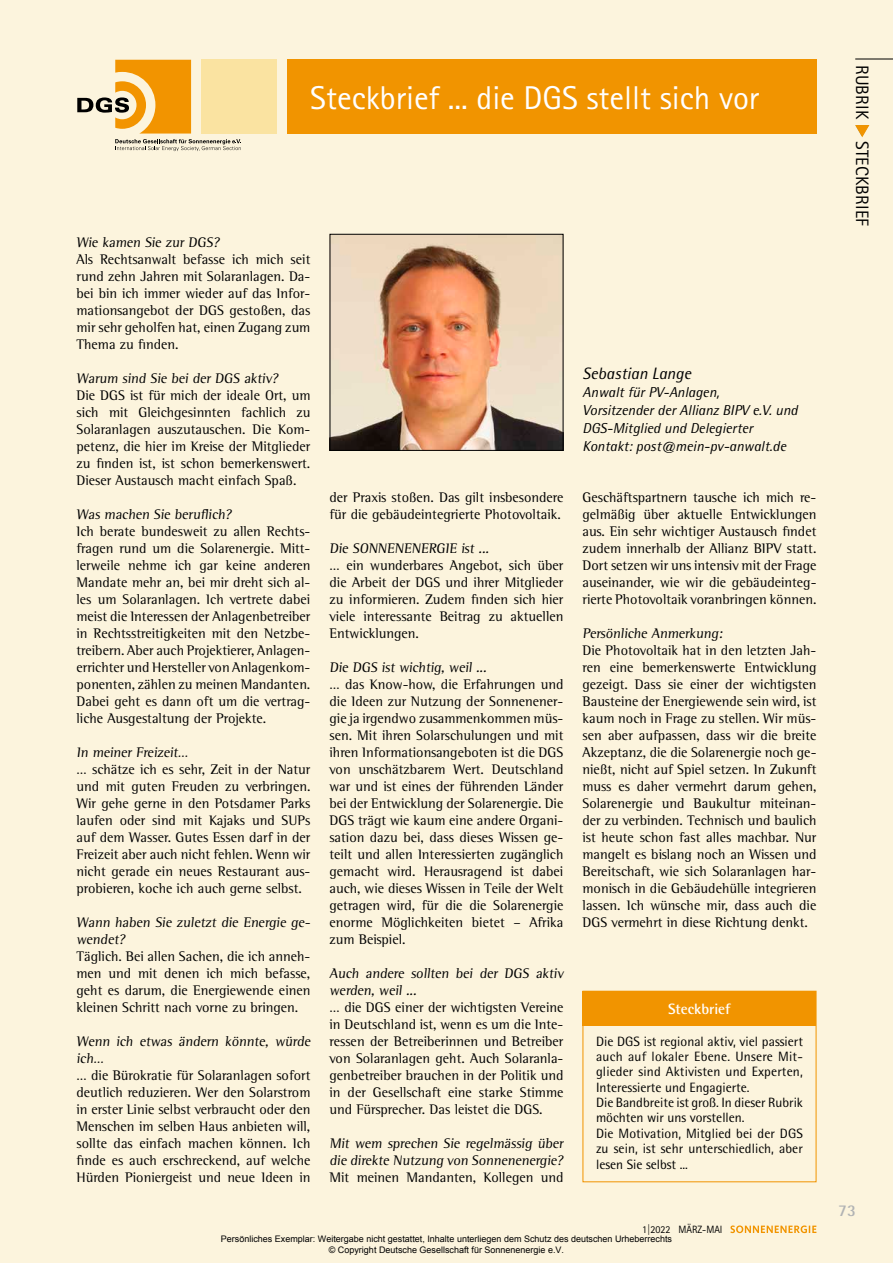
<style>
.page{position:relative;width:893px;height:1263px;background:#fcf4dd}
.page>*{position:absolute;margin:0;border:0;box-sizing:border-box;transform-origin:0 0}
.t1{font:33px "Rotis Sans Serif Std";color:#fff}
.t2{font:18px "Rotis Sans Serif Std";letter-spacing:.01em;color:#000}
.t3{font:italic 16.5px "Rotis Semi Sans Std";color:#000}
.t4{font:700 16.5px "Rotis Semi Sans Std";color:#b1b3b4}
.t5{font:700 15px "Rotis Semi Sans Std";color:#fff}
.t6{font:italic 14.4px/18px "Rotis Semi Sans Std";color:#000}
.t7{font:14.25px/17px "Rotis Semi Serif Std";color:#000}
.t8{font:13.5px/15.5px "Rotis Semi Sans Std";color:#000}
.t9{font:10.65px "Rotis Sans Serif Std";color:#000;scale:.95 1}
.t10{font:9px/10.8px "Arial";color:#000;text-align:center}
.s1{color:#0076bd}
</style>
<div class="page">
<hr style="left:855px;top:59px;width:38px;height:1px;background:#000">
<svg style="left:855px;top:125px;width:14px;height:12px"></svg>
<div style="left:287px;top:60px;width:529px;height:74px;background:#f19400"></div>
<svg style="left:77px;top:60px;width:164px;height:91px"></svg>
<div style="left:202px;top:60px;width:75px;height:74px;background:#fae3a1"></div>
<svg style="left:730px;top:1225px;width:86px;height:8px"></svg>
<div style="left:583px;top:991px;width:233px;height:34px;background:#f19400"></div>
<img style="left:332px;top:236px;width:229px;height:213px">
<div style="left:330px;top:234px;width:233px;height:217px;border:1px solid #000"></div>
<h1 class="t1" style="left:310px;top:78px;width:451px">Steckbrief ... die DGS stellt sich vor</h1>
<p class="t7" style="left:77px;top:233px;width:235px">Wie kamen Sie zur DGS?<br>Als Rechtsanwalt befasse ich mich seit rund zehn Jahren mit Solaranlagen. Da&shy;bei bin ich immer wieder auf das Infor&shy;mationsangebot der DGS gestoßen, das mir sehr geholfen hat, einen Zugang zum<br>Thema zu finden.</p>
<p class="t7" style="left:77px;top:369px;width:235px">Warum sind Sie bei der DGS aktiv?<br>Die DGS ist für mich der ideale Ort, um sich mit Gleichgesinnten fachlich zu Solaranlagen auszutauschen. Die Kom&shy;petenz, die hier im Kreise der Mitglieder zu finden ist, ist schon bemerkenswert.<br>Dieser Austausch macht einfach Spaß.</p>
<p class="t7" style="left:77px;top:505px;width:235px">Was machen Sie beruflich?<br>Ich berate bundesweit zu allen Rechts&shy;fragen rund um die Solarenergie. Mitt&shy;lerweile nehme ich gar keine anderen Mandate mehr an, bei mir dreht sich al&shy;les um Solaranlagen. Ich vertrete dabei meist die Interessen der Anlagenbetreiber in Rechtsstreitigkeiten mit den Netzbe&shy;treibern. Aber auch Projektierer, Anlagen&shy;errichter und Hersteller von Anlagenkom&shy;ponenten, zählen zu meinen Mandanten.<br>Dabei geht es dann oft um die vertrag&shy;liche Ausgestaltung der Projekte.</p>
<p class="t7" style="left:77px;top:744px;width:235px">In meiner Freizeit…<br>… schätze ich es sehr, Zeit in der Natur und mit guten Freuden zu verbringen.<br>Wir gehe gerne in den Potsdamer Parks laufen oder sind mit Kajaks und SUPs auf dem Wasser. Gutes Essen darf in der Freizeit aber auch nicht fehlen. Wenn wir nicht gerade ein neues Restaurant aus&shy;probieren, koche ich auch gerne selbst.</p>
<p class="t7" style="left:77px;top:914px;width:237px">Wann haben Sie zuletzt die Energie ge&shy;wendet?<br>Täglich. Bei allen Sachen, die ich anneh&shy;men und mit denen ich mich befasse, geht es darum, die Energiewende einen kleinen Schritt nach vorne zu bringen.</p>
<p class="t7" style="left:77px;top:1033px;width:237px">Wenn ich etwas ändern könnte, würde ich…<br>… die Bürokratie für Solaranlagen sofort deutlich reduzieren. Wer den Solarstrom in erster Linie selbst verbraucht oder den Menschen im selben Haus anbieten will, sollte das einfach machen können. Ich finde es auch erschreckend, auf welche Hürden Pioniergeist und neue Ideen in</p>
<p class="t7" style="left:330px;top:488px;width:235px">der Praxis stoßen. Das gilt insbesondere für die gebäudeintegrierte Photovoltaik.</p>
<p class="t7" style="left:330px;top:539px;width:235px">Die SONNENENERGIE ist ...<br>… ein wunderbares Angebot, sich über die Arbeit der DGS und ihrer Mitglieder zu informieren. Zudem finden sich hier viele interessante Beitrag zu aktuellen Entwicklungen.</p>
<p class="t7" style="left:330px;top:659px;width:235px">Die DGS ist wichtig, weil ...<br>… das Know-how, die Erfahrungen und die Ideen zur Nutzung der Sonnenener&shy;gie ja irgendwo zusammenkommen müs&shy;sen. Mit ihren Solarschulungen und mit ihren Informationsangeboten ist die DGS von unschätzbarem Wert. Deutschland war und ist eines der führenden Länder bei der Entwicklung der Solarenergie. Die DGS trägt wie kaum eine andere Organi&shy;sation dazu bei, dass dieses Wissen ge&shy;teilt und allen Interessierten zugänglich gemacht wird. Herausragend ist dabei auch, wie dieses Wissen in Teile der Welt getragen wird, für die die Solarenergie enorme Möglichkeiten bietet – Afrika zum Beispiel.</p>
<p class="t7" style="left:330px;top:965px;width:235px">Auch andere sollten bei der DGS aktiv werden, weil ...<br>… die DGS einer der wichtigsten Vereine in Deutschland ist, wenn es um die Inte&shy;ressen der Betreiberinnen und Betreiber von Solaranlagen geht. Auch Solaranla&shy;genbetreiber brauchen in der Politik und in der Gesellschaft eine starke Stimme und Fürsprecher. Das leistet die DGS.</p>
<p class="t7" style="left:330px;top:1135px;width:237px;text-align:justify">Mit wem sprechen Sie regelmässig über die direkte Nutzung von Sonnenenergie?<br>Mit meinen Mandanten, Kollegen und</p>
<p class="t3" style="left:583px;top:363px;width:110px">Sebastian Lange</p>
<p class="t6" style="left:583px;top:383px;width:217px">Anwalt für PV-Anlagen,<br>Vorsitzender der Allianz BIPV e.V. und<br>DGS-Mitglied und Delegierter<br>Kontakt: post@mein-pv-anwalt.de</p>
<p class="t7" style="left:583px;top:488px;width:235px;text-align:justify">Geschäftspartnern tausche ich mich re&shy;gelmäßig über aktuelle Entwicklungen aus. Ein sehr wichtiger Austausch findet zudem innerhalb der Allianz BIPV statt.<br>Dort setzen wir uns intensiv mit der Frage auseinander, wie wir die gebäudeinteg&shy;rierte Photovoltaik voranbringen können.</p>
<p class="t7" style="left:583px;top:624px;width:235px">Persönliche Anmerkung:<br>Die Photovoltaik hat in den letzten Jah&shy;ren eine bemerkenswerte Entwicklung gezeigt. Dass sie einer der wichtigsten Bausteine der Energiewende sein wird, ist kaum noch in Frage zu stellen. Wir müs&shy;sen aber aufpassen, dass wir die breite Akzeptanz, die die Solarenergie noch ge&shy;nießt, nicht auf Spiel setzen. In Zukunft muss es daher vermehrt darum gehen, Solarenergie und Baukultur miteinan&shy;der zu verbinden. Technisch und baulich ist heute schon fast alles machbar. Nur mangelt es bislang noch an Wissen und Bereitschaft, wie sich Solaranlagen har&shy;monisch in die Gebäudehülle integrieren lassen. Ich wünsche mir, dass auch die DGS vermehrt in diese Richtung denkt.</p>
<p class="t5" style="left:668px;top:999px;width:64px">Steckbrief</p>
<p class="t8" style="left:596px;top:1033px;width:208px">Die DGS ist regional aktiv, viel passiert auch auf lokaler Ebene. Unsere Mit&shy;glieder sind Aktivisten und Experten, Interessierte und Engagierte.<br>Die Bandbreite ist groß. In dieser Rubrik möchten wir uns vorstellen.<br>Die Motivation, Mitglied bei der DGS zu sein, ist sehr unterschiedlich, aber lesen Sie selbst ...</p>
<p class="t9" style="left:642px;top:1223px;width:86px">1|2022 März-Mai</p>
<p class="t10" style="left:221px;top:1233px;width:453px">Persönliches Exemplar: Weitergabe nicht gestattet, Inhalte unterliegen dem Schutz des deutschen Urheberrechts © Copyright Deutsche Gesellschaft für Sonnenenergie e.V.</p>
<p class="t2" style="left:873px;top:65px;width:163px;rotate:90deg">RUBRIK <span class="s1">◆</span> STECKBRIEF</p>
<p class="t4" style="left:838px;top:1200px;width:19px">73</p>
</div>
